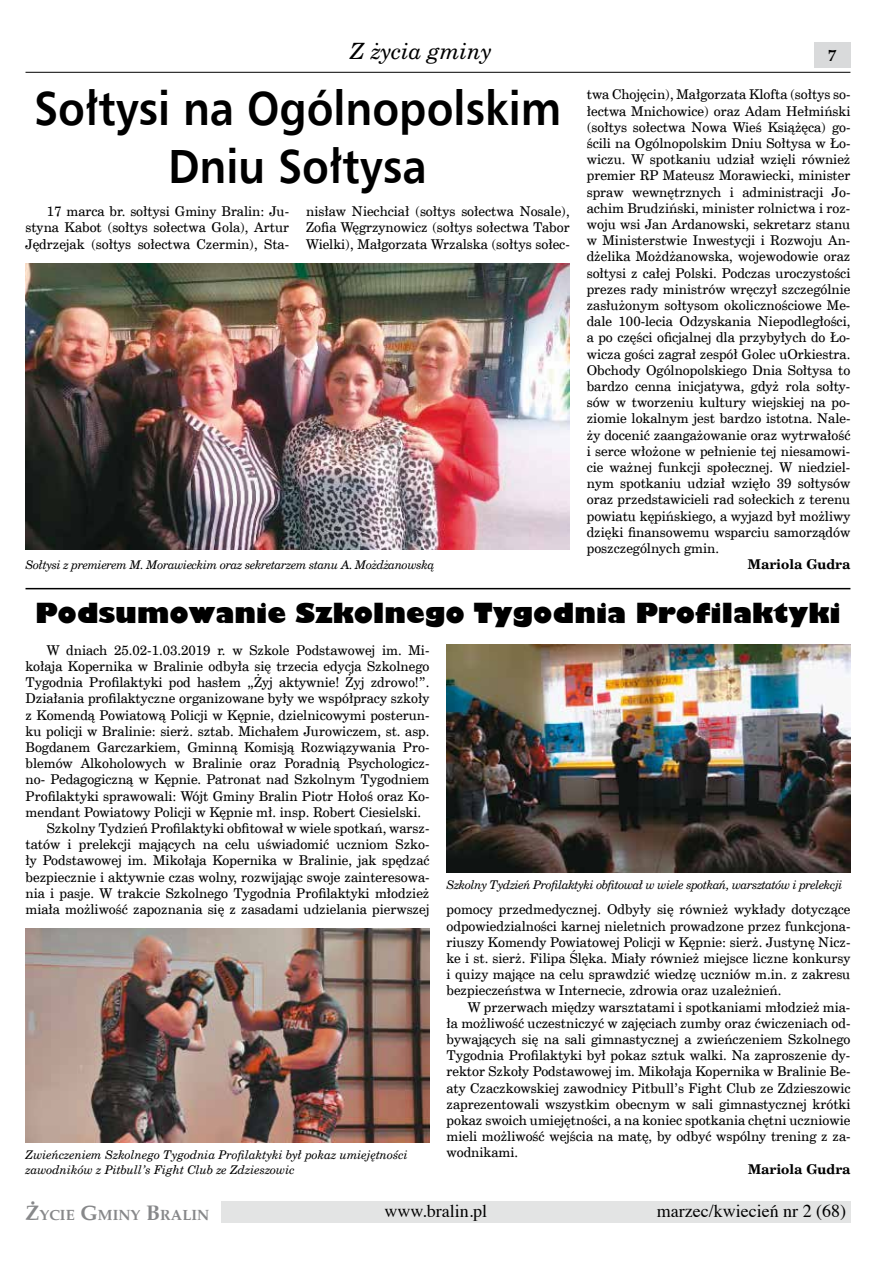
<style>
.page{position:relative;width:893px;height:1263px;background:#fff}
.page>*{position:absolute;margin:0;border:0;box-sizing:border-box;transform-origin:0 0}
.t1{font:700 48px/57.6px "Humnst 777 EU";color:#000;text-align:center;scale:.9 1}
.t2{font:800 27px "Gilbert";color:#000}
.t3{font:italic 22.5px "Cent Schbook EU";color:#000}
.t4{font:18px "Times";color:#000}
.t5{font:700 16.5px "Palm Springs";color:#000}
.t6{font:700 14.7px "Palm Springs";color:#87888a}
.t7{font:13.5px/16.2px "Cent Schbook EU";color:#000;text-align:justify}
.t8{font:700 13.5px "Cent Schbook EU";color:#000}
.t9{font:italic 12px "Cent Schbook EU";letter-spacing:-.025em;color:#000}
.t10{font:italic 12px/14.4px "Cent Schbook EU";color:#000}
.s1{font-size:21px}
</style>
<div class="page">
<div style="left:221px;top:1201px;width:629px;height:21px;background:#e3e4e4"></div>
<hr style="left:26px;top:72px;width:824px;height:1px;background:#000">
<div style="left:814px;top:43px;width:36px;height:25px;background:#d9dadb"></div>
<img style="left:26px;top:928px;width:403px;height:214px">
<img style="left:26px;top:264px;width:544px;height:286px">
<img style="left:446px;top:645px;width:404px;height:228px">
<hr style="left:26px;top:588px;width:824px;height:1px;background:#000">
<h3 class="t3" style="left:350px;top:37px;width:143px">Z życia gminy</h3>
<p class="t5" style="left:828px;top:46px;width:10px">7</p>
<h1 class="t1" style="left:34px;top:79px;width:587px">Sołtysi na Ogólnopolskim<br>Dniu Sołtysa</h1>
<p class="t7" style="left:306px;top:204px;width:265px">nisław Niechciał (sołtys sołectwa Nosale), Zofia Węgrzynowicz (sołtys sołectwa Tabor Wielki), Małgorzata Wrzalska (sołtys sołec-</p>
<p class="t7" style="left:587px;top:87px;width:265px">twa Chojęcin), Małgorzata Klofta (sołtys so&shy;łectwa Mnichowice) oraz Adam Hełmiński (sołtys sołectwa Nowa Wieś Książęca) go&shy;ścili na Ogólnopolskim Dniu Sołtysa w Ło&shy;wiczu. W spotkaniu udział wzięli również premier RP Mateusz Morawiecki, minister spraw wewnętrznych i administracji Jo&shy;achim Brudziński, minister rolnictwa i roz&shy;woju wsi Jan Ardanowski, sekretarz stanu w Ministerstwie Inwestycji i Rozwoju An&shy;dżelika Możdżanowska, wojewodowie oraz sołtysi z całej Polski. Podczas uroczystości prezes rady ministrów wręczył szczególnie zasłużonym sołtysom okolicznościowe Me&shy;dale 100-lecia Odzyskania Niepodległości, a po części oficjalnej dla przybyłych do Ło&shy;wicza gości zagrał zespół Golec uOrkiestra.<br>Obchody Ogólnopolskiego Dnia Sołtysa to bardzo cenna inicjatywa, gdyż rola sołty&shy;sów w tworzeniu kultury wiejskiej na po&shy;ziomie lokalnym jest bardzo istotna. Nale&shy;ży docenić zaangażowanie oraz wytrwałość i serce włożone w pełnienie tej niesamowi&shy;cie ważnej funkcji społecznej. W niedziel&shy;nym spotkaniu udział wzięło 39 sołtysów oraz przedstawicieli rad sołeckich z terenu powiatu kępińskiego, a wyjazd był możliwy dzięki finansowemu wsparciu samorządów poszczególnych gmin.</p>
<p class="t8" style="left:748px;top:556px;width:104px">Mariola Gudra</p>
<h2 class="t2" style="left:35px;top:597px;width:807px">Podsumowanie Szkolnego Tygodnia Profilaktyki</h2>
<p class="t7" style="left:25px;top:204px;width:265px;text-indent:21px">17 marca br. sołtysi Gminy Bralin: Ju&shy;styna Kabot (sołtys sołectwa Gola), Artur Jędrzejak (sołtys sołectwa Czermin), Sta-</p>
<p class="t9" style="left:26px;top:557px;width:410px">Sołtysi z premierem M. Morawieckim oraz sekretarzem stanu A. Możdżanowską</p>
<p class="t7" style="left:47px;top:642px;width:384px">W dniach 25.02-1.03.2019 r. w Szkole Podstawowej im. Mi-</p>
<p class="t7" style="left:25px;top:658px;width:405px">kołaja Kopernika w Bralinie odbyła się trzecia edycja Szkolnego</p>
<p class="t7" style="left:26px;top:675px;width:405px">Tygodnia Profilaktyki pod hasłem „Żyj aktywnie! Żyj zdrowo!”.</p>
<p class="t7" style="left:26px;top:691px;width:405px">Działania profilaktyczne organizowane były we współpracy szkoły</p>
<p class="t7" style="left:25px;top:707px;width:405px">z Komendą Powiatową Policji w Kępnie, dzielnicowymi posterun-</p>
<p class="t7" style="left:26px;top:723px;width:405px">ku policji w Bralinie: sierż. sztab. Michałem Jurowiczem, st. asp.</p>
<p class="t7" style="left:26px;top:739px;width:405px">Bogdanem Garczarkiem, Gminną Komisją Rozwiązywania Pro-</p>
<p class="t7" style="left:26px;top:756px;width:405px">blemów Alkoholowych w Bralinie oraz Poradnią Psychologicz-</p>
<p class="t7" style="left:26px;top:772px;width:405px">no- Pedagogiczną w Kępnie. Patronat nad Szkolnym Tygodniem</p>
<p class="t7" style="left:26px;top:788px;width:405px">Profilaktyki sprawowali: Wójt Gminy Bralin Piotr Hołoś oraz Ko-</p>
<p class="t7" style="left:26px;top:804px;width:397px">mendant Powiatowy Policji w Kępnie mł. insp. Robert Ciesielski.</p>
<p class="t7" style="left:47px;top:820px;width:384px">Szkolny Tydzień Profilaktyki obfitował w wiele spotkań, warsz-</p>
<p class="t7" style="left:26px;top:837px;width:405px">tatów i prelekcji mających na celu uświadomić uczniom Szko-</p>
<p class="t7" style="left:26px;top:853px;width:405px">ły Podstawowej im. Mikołaja Kopernika w Bralinie, jak spędzać</p>
<p class="t7" style="left:26px;top:869px;width:405px">bezpiecznie i aktywnie czas wolny, rozwijając swoje zainteresowa-</p>
<p class="t7" style="left:26px;top:885px;width:405px">nia i pasje. W trakcie Szkolnego Tygodnia Profilaktyki młodzież</p>
<p class="t7" style="left:26px;top:901px;width:405px">miała możliwość zapoznania się z zasadami udzielania pierwszej</p>
<p class="t10" style="left:26px;top:1148px;width:384px">Zwieńczeniem Szkolnego Tygodnia Profilaktyki był pokaz umiejętności zawodników z Pitbull’s Fight Club ze Zdzieszowic</p>
<p class="t9" style="left:446px;top:877px;width:398px">Szkolny Tydzień Profilaktyki obfitował w wiele spotkań, warsztatów i prelekcji</p>
<p class="t7" style="left:446px;top:902px;width:405px">pomocy przedmedycznej. Odbyły się również wykłady dotyczące odpowiedzialności karnej nieletnich prowadzone przez funkcjona&shy;riuszy Komendy Powiatowej Policji w Kępnie: sierż. Justynę Nicz&shy;ke i st. sierż. Filipa Ślęka. Miały również miejsce liczne konkursy i quizy mające na celu sprawdzić wiedzę uczniów m.in. z zakresu bezpieczeństwa w Internecie, zdrowia oraz uzależnień.</p>
<p class="t7" style="left:446px;top:999px;width:406px;text-indent:21px">W przerwach między warsztatami i spotkaniami młodzież mia&shy;ła możliwość uczestniczyć w zajęciach zumby oraz ćwiczeniach od&shy;bywających się na sali gimnastycznej a zwieńczeniem Szkolnego Tygodnia Profilaktyki był pokaz sztuk walki. Na zaproszenie dy&shy;rektor Szkoły Podstawowej im. Mikołaja Kopernika w Bralinie Be&shy;aty Czaczkowskiej zawodnicy Pitbull’s Fight Club ze Zdzieszowic zaprezentowali wszystkim obecnym w sali gimnastycznej krótki pokaz swoich umiejętności, a na koniec spotkania chętni uczniowie mieli możliwość wejścia na matę, by odbyć wspólny trening z za&shy;wodnikami.</p>
<p class="t8" style="left:748px;top:1160px;width:104px">Mariola Gudra</p>
<p class="t6" style="left:26px;top:1206px;width:185px"><span class="s1">Ż</span>YCIE <span class="s1">G</span>MINY <span class="s1">B</span>RALIN</p>
<h3 class="t4" style="left:384px;top:1194px;width:104px">www.bralin.pl</h3>
<h3 class="t4" style="left:657px;top:1194px;width:191px">marzec/kwiecień nr 2 (68)</h3>
</div>
